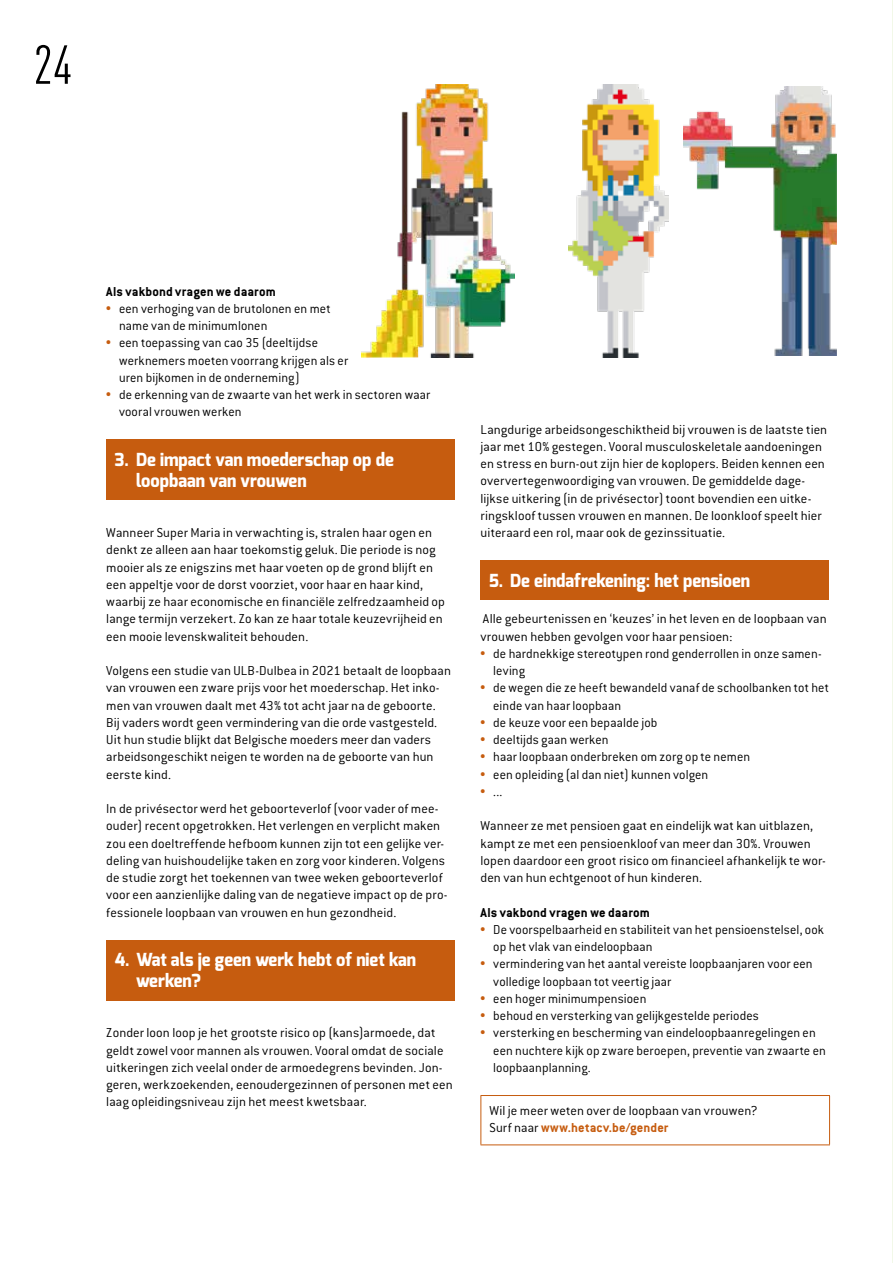
<style>
.page{position:relative;width:893px;height:1263px;background:#fff}
.page>*{position:absolute;margin:0;border:0;box-sizing:border-box;transform-origin:0 0}
.t1{font:condensed 54px "DINOT";color:#000}
.t2{font:800 18px/21px "Exo";color:#fff;scale:.93 1}
.t3{font:300 14.25px/17.2px "Conduit ITC";letter-spacing:.005em;color:#000}
.t4{font:700 14.25px "Conduit ITC";letter-spacing:.005em;color:#000}
.s1{font-family:"Fira Sans";font-weight:700;color:#c65c0f}
.s2{font-weight:700;color:#c65c0f}
</style>
<div class="page">
<hr style="left:892px;top:0;width:1px;height:1263px;background:#83ba1a">
<img style="left:361px;top:85px;width:154px;height:272px">
<img style="left:569px;top:85px;width:99px;height:272px">
<img style="left:683px;top:86px;width:154px;height:270px">
<div style="left:106px;top:440px;width:349px;height:60px;background:#c65c0f"></div>
<div style="left:106px;top:940px;width:349px;height:60px;background:#c65c0f"></div>
<div style="left:480px;top:560px;width:349px;height:40px;background:#c65c0f"></div>
<hr style="left:480px;top:1095px;width:350px;height:1px;background:#c65c0f">
<hr style="left:480px;top:1096px;width:1px;height:48px;background:#c65c0f">
<hr style="left:829px;top:1096px;width:1px;height:48px;background:#c65c0f">
<hr style="left:480px;top:1144px;width:350px;height:1px;background:#c65c0f">
<h1 class="t1" style="left:33px;top:33px;width:40px">24</h1>
<p class="t4" style="left:106px;top:283px;width:171px">Als vakbond vragen we daarom</p>
<p class="t3" style="left:119px;top:300px;width:213px;text-indent:-13px"><span class="s1">•</span> een verhoging van de brutolonen en met name van de minimumlonen</p>
<p class="t3" style="left:119px;top:334px;width:231px;text-indent:-13px"><span class="s1">•</span> een toepassing van cao 35 (deeltijdse werknemers moeten voorrang krijgen als er uren bijkomen in de onderneming)</p>
<p class="t3" style="left:119px;top:386px;width:313px;text-indent:-13px"><span class="s1">•</span> de erkenning van de zwaarte van het werk in sectoren waar vooral vrouwen werken</p>
<p class="t2" style="left:136px;top:449px;width:279px;text-indent:-21px">3. De impact van moederschap op de loopbaan van vrouwen</p>
<p class="t3" style="left:106px;top:524px;width:340px">Wanneer Super Maria in verwachting is, stralen haar ogen en denkt ze alleen aan haar toekomstig geluk. Die periode is nog mooier als ze enigszins met haar voeten op de grond blijft en een appeltje voor de dorst voorziet, voor haar en haar kind, waarbij ze haar economische en financiële zelfredzaamheid op lange termijn verzekert. Zo kan ze haar totale keuzevrijheid en een mooie levenskwaliteit behouden.</p>
<p class="t3" style="left:106px;top:662px;width:346px">Volgens een studie van ULB-Dulbea in 2021 betaalt de loopbaan van vrouwen een zware prijs voor het moederschap. Het inko&shy;men van vrouwen daalt met 43% tot acht jaar na de geboorte.<br>Bij vaders wordt geen vermindering van die orde vastgesteld.<br>Uit hun studie blijkt dat Belgische moeders meer dan vaders arbeidsongeschikt neigen te worden na de geboorte van hun eerste kind.</p>
<p class="t3" style="left:106px;top:800px;width:343px">In de privésector werd het geboorteverlof (voor vader of mee&shy;ouder) recent opgetrokken. Het verlengen en verplicht maken zou een doeltreffende hefboom kunnen zijn tot een gelijke ver&shy;deling van huishoudelijke taken en zorg voor kinderen. Volgens de studie zorgt het toekennen van twee weken geboorteverlof voor een aanzienlijke daling van de negatieve impact op de pro&shy;fessionele loopbaan van vrouwen en hun gezondheid.</p>
<p class="t2" style="left:136px;top:949px;width:303px;text-indent:-21px">4. Wat als je geen werk hebt of niet kan werken?</p>
<p class="t3" style="left:106px;top:1024px;width:348px">Zonder loon loop je het grootste risico op (kans)armoede, dat geldt zowel voor mannen als vrouwen. Vooral omdat de sociale uitkeringen zich veelal onder de armoedegrens bevinden. Jon&shy;geren, werkzoekenden, eenoudergezinnen of personen met een laag opleidingsniveau zijn het meest kwetsbaar.</p>
<p class="t3" style="left:480px;top:420px;width:348px">Langdurige arbeidsongeschiktheid bij vrouwen is de laatste tien jaar met 10% gestegen. Vooral musculoskeletale aandoeningen en stress en burn-out zijn hier de koplopers. Beiden kennen een oververtegenwoordiging van vrouwen. De gemiddelde dage&shy;lijkse uitkering (in de privésector) toont bovendien een uitke&shy;ringskloof tussen vrouwen en mannen. De loonkloof speelt hier uiteraard een rol, maar ook de gezinssituatie.</p>
<p class="t2" style="left:489px;top:570px;width:282px">5. De eindafrekening: het pensioen</p>
<p class="t3" style="left:480px;top:610px;width:348px">Alle gebeurtenissen en ‘keuzes’ in het leven en de loopbaan van vrouwen hebben gevolgen voor haar pensioen:</p>
<p class="t3" style="left:493px;top:645px;width:330px;text-indent:-13px"><span class="s1">•</span> de hardnekkige stereotypen rond genderrollen in onze samen&shy;leving</p>
<p class="t3" style="left:493px;top:679px;width:337px;text-indent:-13px"><span class="s1">•</span> de wegen die ze heeft bewandeld vanaf de schoolbanken tot het einde van haar loopbaan</p>
<p class="t3" style="left:480px;top:714px;width:178px"><span class="s1">•</span> de keuze voor een bepaalde job</p>
<p class="t3" style="left:480px;top:731px;width:130px"><span class="s1">•</span> deeltijds gaan werken</p>
<p class="t3" style="left:480px;top:748px;width:271px"><span class="s1">•</span> haar loopbaan onderbreken om zorg op te nemen</p>
<p class="t3" style="left:480px;top:766px;width:229px"><span class="s1">•</span> een opleiding (al dan niet) kunnen volgen</p>
<p class="t3" style="left:480px;top:783px;width:23px"><span class="s1">•</span> ...</p>
<p class="t3" style="left:480px;top:817px;width:347px">Wanneer ze met pensioen gaat en eindelijk wat kan uitblazen, kampt ze met een pensioenkloof van meer dan 30%. Vrouwen lopen daardoor een groot risico om financieel afhankelijk te wor&shy;den van hun echtgenoot of hun kinderen.</p>
<p class="t4" style="left:480px;top:904px;width:171px">Als vakbond vragen we daarom</p>
<p class="t3" style="left:493px;top:921px;width:332px;text-indent:-13px"><span class="s1">•</span> De voorspelbaarheid en stabiliteit van het pensioenstelsel, ook op het vlak van eindeloopbaan</p>
<p class="t3" style="left:493px;top:955px;width:321px;text-indent:-13px"><span class="s1">•</span> vermindering van het aantal vereiste loopbaanjaren voor een volledige loopbaan tot veertig jaar</p>
<p class="t3" style="left:480px;top:990px;width:167px"><span class="s1">•</span> een hoger minimumpensioen</p>
<p class="t3" style="left:480px;top:1007px;width:280px"><span class="s1">•</span> behoud en versterking van gelijkgestelde periodes</p>
<p class="t3" style="left:493px;top:1024px;width:334px;text-indent:-13px"><span class="s1">•</span> versterking en bescherming van eindeloopbaanregelingen en een nuchtere kijk op zware beroepen, preventie van zwaarte en loopbaanplanning.</p>
<p class="t3" style="left:489px;top:1102px;width:270px">Wil je meer weten over de loopbaan van vrouwen?<br>Surf naar <span class="s2">www.hetacv.be/gender</span></p>
</div>
